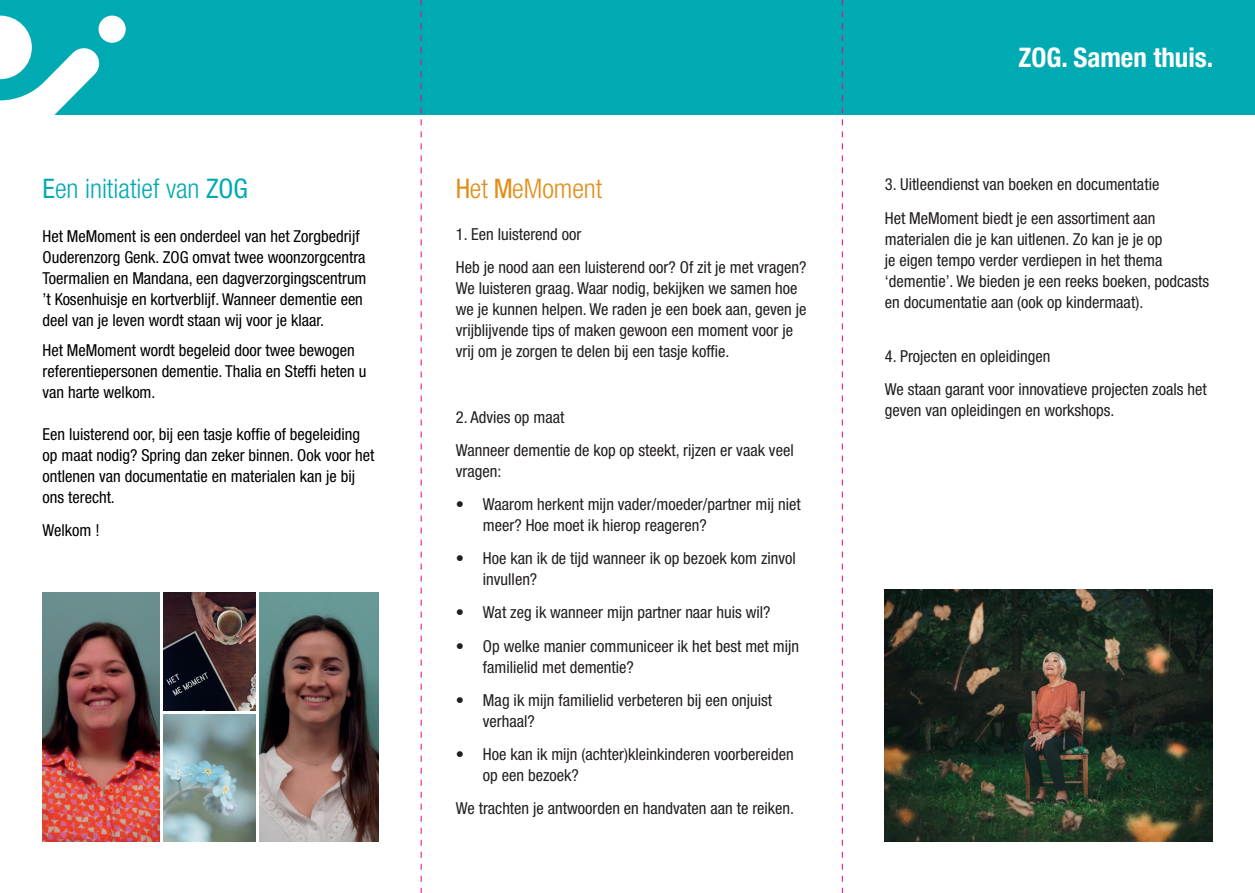
<style>
.page{position:relative;width:1255px;height:893px;background:#fff}
.page>*{position:absolute;margin:0;border:0;box-sizing:border-box;transform-origin:0 0}
.t1{font:300 condensed 27px "Helvetica Neue LT Pro";color:#00aab2}
.t2{font:700 condensed 27px "Helvetica Neue LT Pro";color:#fff}
.t3{font:300 condensed 27px "Helvetica Neue LT Pro";color:#e18e17}
.t4{font:condensed 16.5px/21px "Helvetica Neue LT Pro";color:#231f20}
.t5{font:condensed 16.5px/21px "Helvetica Neue LT Pro";color:#000001}
.s1{font-weight:400}
</style>
<div class="page">
<div style="left:0;top:0;width:1254px;height:115px;background:#00aab2"></div>
<svg style="left:0;top:16px;width:101px;height:99px"></svg>
<div style="left:98px;top:16px;width:28px;height:27px;background:#fff;border-radius:50%"></div>
<img style="left:884px;top:589px;width:328px;height:252px">
<img style="left:163px;top:593px;width:92px;height:117px">
<img style="left:163px;top:715px;width:92px;height:126px">
<img style="left:43px;top:592px;width:117px;height:249px">
<img style="left:259px;top:592px;width:119px;height:249px">
<svg style="left:421px;top:0;width:1px;height:893px"></svg>
<svg style="left:842px;top:0;width:1px;height:893px"></svg>
<h1 class="t1" style="left:43px;top:173px;width:207px"><span class="s1">E</span>en initiatief van <span class="s1">ZOG</span></h1>
<p class="t5" style="left:43px;top:226px;width:325px">Het MeMoment is een onderdeel van het Zorgbedrijf Ouderenzorg Genk. ZOG omvat twee woonzorgcentra Toermalien en Mandana, een dagverzorgingscentrum ’t Kosenhuisje en kortverblijf. Wanneer dementie een deel van je leven wordt staan wij voor je klaar.</p>
<p class="t5" style="left:43px;top:339px;width:325px">Het MeMoment wordt begeleid door twee bewogen referentiepersonen dementie. Thalia en Steffi heten u van harte welkom.</p>
<p class="t5" style="left:43px;top:423px;width:333px">Een luisterend oor, bij een tasje koffie of begeleiding op maat nodig? Spring dan zeker binnen. Ook voor het ontlenen van documentatie en materialen kan je bij ons terecht.</p>
<p class="t5" style="left:43px;top:519px;width:59px">Welkom !</p>
<h1 class="t3" style="left:456px;top:173px;width:148px"><span class="s1">H</span>et <span class="s1">M</span>eMoment</h1>
<p class="t4" style="left:456px;top:217px;width:352px;line-height:33.2px">1. Een luisterend oor<br>Heb je nood aan een luisterend oor? Of zit je met vragen?</p>
<p class="t4" style="left:456px;top:277px;width:352px">We luisteren graag. Waar nodig, bekijken we samen hoe we je kunnen helpen. We raden je een boek aan, geven je vrijblijvende tips of maken gewoon een moment voor je vrij om je zorgen te delen bij een tasje koffie.</p>
<p class="t4" style="left:456px;top:400px;width:339px;line-height:33.2px">2. Advies op maat<br>Wanneer dementie de kop op steekt, rijzen er vaak veel</p>
<p class="t4" style="left:456px;top:460px;width:47px">vragen:</p>
<p class="t4" style="left:483px;top:494px;width:319px;text-indent:-27px">• Waarom herkent mijn vader/moeder/partner mij niet meer? Hoe moet ik hierop reageren?</p>
<p class="t4" style="left:483px;top:548px;width:314px;text-indent:-27px">• Hoe kan ik de tijd wanneer ik op bezoek kom zinvol invullen?</p>
<p class="t4" style="left:456px;top:602px;width:316px">• Wat zeg ik wanneer mijn partner naar huis wil?</p>
<p class="t4" style="left:483px;top:635px;width:318px;text-indent:-27px">• Op welke manier communiceer ik het best met mijn familielid met dementie?</p>
<p class="t4" style="left:483px;top:689px;width:291px;text-indent:-27px">• Mag ik mijn familielid verbeteren bij een onjuist verhaal?</p>
<p class="t4" style="left:483px;top:743px;width:312px;text-indent:-27px">• Hoe kan ik mijn (achter)kleinkinderen voorbereiden op een bezoek?</p>
<p class="t4" style="left:456px;top:797px;width:340px">We trachten je antwoorden en handvaten aan te reiken.</p>
<h1 class="t2" style="left:1018px;top:41px;width:196px">ZOG. Samen thuis.</h1>
<p class="t4" style="left:884px;top:168px;width:276px;line-height:33.2px">3. Uitleendienst van boeken en documentatie<br>Het MeMoment biedt je een assortiment aan</p>
<p class="t4" style="left:884px;top:228px;width:326px">materialen die je kan uitlenen. Zo kan je je op<br>je eigen tempo verder verdiepen in het thema ‘dementie’. We bieden je een reeks boeken, podcasts en documentatie aan (ook op kindermaat).</p>
<p class="t4" style="left:884px;top:339px;width:323px;line-height:33.2px">4. Projecten en opleidingen<br>We staan garant voor innovatieve projecten zoals het</p>
<p class="t4" style="left:884px;top:399px;width:231px">geven van opleidingen en workshops.</p>
</div>
